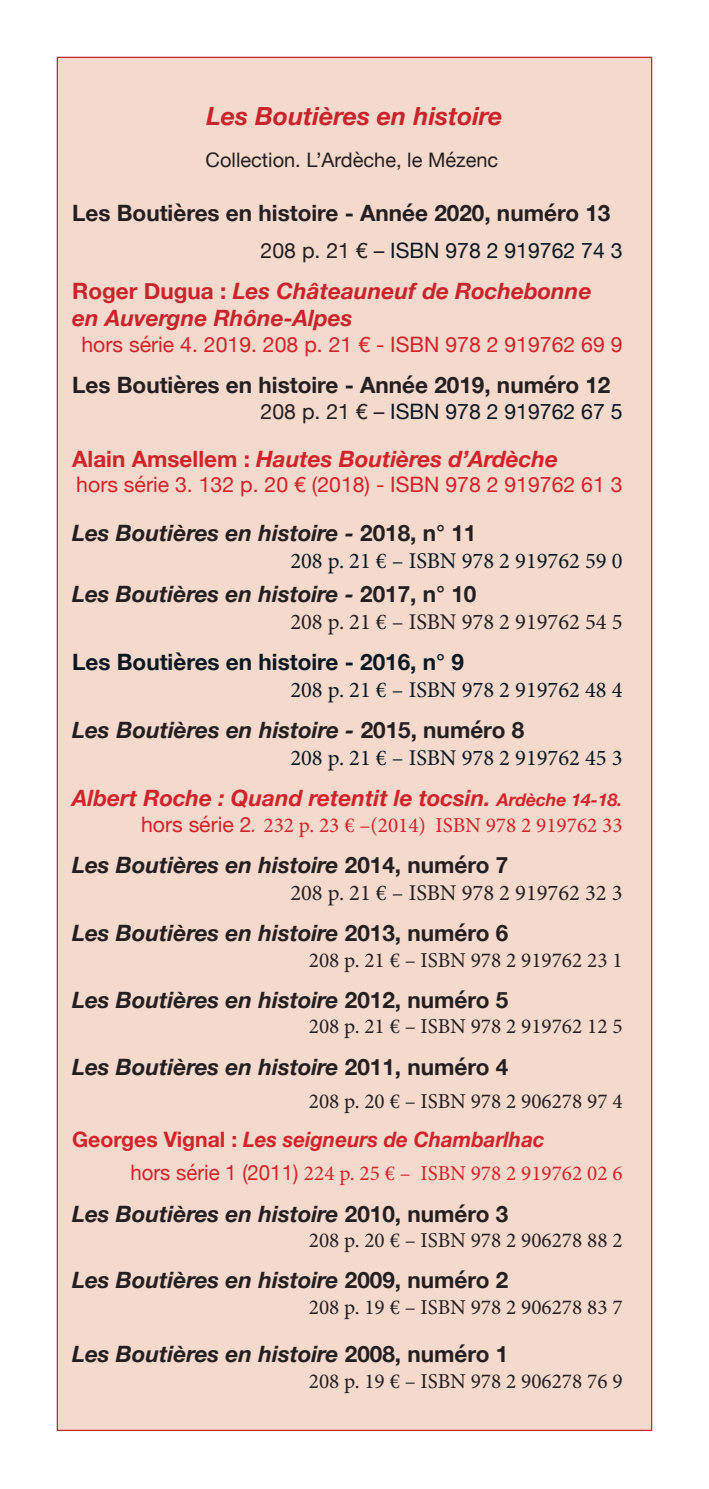
<style>
.page{position:relative;width:709px;height:1489px;background:#fff}
.page>*{position:absolute;margin:0;border:0;box-sizing:border-box;transform-origin:0 0}
.t1{font:italic 700 25px "Helvetica Neue";color:#c8242b}
.t2{font:italic 700 22.5px "Helvetica Neue";color:#231f20}
.t3{font:italic 700 22.5px "Helvetica Neue";color:#d1232a}
.t4{font:700 22.5px "Helvetica Neue";color:#231f20}
.t5{font:22.5px "Minion Pro";color:#071822}
.t6{font:italic 700 22.5px/27px "Helvetica Neue";color:#c8242b}
.t7{font:22.5px "Minion Pro";color:#231f20}
.t8{font:700 22.5px "Helvetica Neue";color:#071822}
.t9{font:21.25px "Minion Pro";color:#231f20}
.t10{font:21.25px "Helvetica Neue";color:#d1232a}
.t11{font:21.25px "Minion Pro";color:#d1232a}
.t12{font:21.25px "Helvetica Neue";color:#071822}
.t13{font:italic 700 21.25px "Helvetica Neue";color:#d1232a;scale:.96 1}
.t14{font:20px "Helvetica Neue";color:#231f20}
.s1{color:#231f20}
.s2{font-style:normal}
.s3{font-size:17.5px}
.s4{font-family:"Helvetica Neue"}
.s5{font-family:"Helvetica Neue";font-weight:300;font-style:italic}
</style>
<div class="page">
<div style="left:57px;top:57px;width:594px;height:1373px;background:#f5d9cd"></div>
<p class="t1" style="left:206px;top:96px;width:297px">Les Boutières en histoire</p>
<p class="t14" style="left:206px;top:145px;width:294px">Collection. L’Ardèche, le Mézenc</p>
<p class="t4" style="left:72px;top:195px;width:539px">Les Boutières en histoire - Année 2020, numéro 13</p>
<p class="t12" style="left:261px;top:235px;width:363px"><span class="s1">208 p. 21 € –</span> ISBN 978 2 919762 74 3</p>
<p class="t6" style="left:72px;top:278px;width:521px"><span class="s2">Roger Dugua :</span> Les Châteauneuf de Rochebonne en Auvergne Rhône-Alpes</p>
<p class="t10" style="left:81px;top:329px;width:542px">hors série 4. 2019. 208 p. 21 € - ISBN 978 2 919762 69 9</p>
<p class="t4" style="left:72px;top:367px;width:539px">Les Boutières en histoire - Année 2019, numéro 12</p>
<p class="t12" style="left:261px;top:395px;width:363px"><span class="s1">208 p. 21 € –</span> ISBN 978 2 919762 67 5</p>
<p class="t3" style="left:72px;top:441px;width:487px"><span class="s2">Alain Amsellem :</span> Hautes Boutières d’Ardèche</p>
<p class="t10" style="left:76px;top:469px;width:548px">hors série 3. 132 p. 20 € (2018) - ISBN 978 2 919762 61 3</p>
<p class="t2" style="left:72px;top:515px;width:406px">Les Boutières en histoire - <span class="s2">2018, n° 11</span></p>
<p class="t5" style="left:290px;top:545px;width:334px">208 p. 21 € – ISBN 978 2 919762 59 0</p>
<p class="t2" style="left:72px;top:576px;width:406px">Les Boutières en histoire - <span class="s2">2017, n° 10</span></p>
<p class="t7" style="left:290px;top:606px;width:334px">208 p. 21 € – ISBN 978 2 919762 54 5</p>
<p class="t8" style="left:72px;top:644px;width:393px">Les Boutières en histoire - 2016, n° 9</p>
<p class="t5" style="left:290px;top:674px;width:334px">208 p. 21 € – ISBN 978 2 919762 48 4</p>
<p class="t2" style="left:72px;top:712px;width:453px">Les Boutières en histoire - <span class="s2">2015, numéro 8</span></p>
<p class="t5" style="left:290px;top:742px;width:334px">208 p. 21 € – ISBN 978 2 919762 45 3</p>
<p class="t3" style="left:72px;top:780px;width:552px">Albert Roche : Quand retentit le tocsin. <span class="s3">Ardèche 14-18.</span></p>
<p class="t11" style="left:141px;top:810px;width:483px"><span class="s4">hors série 2</span><span class="s5">.</span> 232 p. 23 € –(2014) ISBN 978 2 919762 33</p>
<p class="t2" style="left:72px;top:847px;width:437px">Les Boutières en histoire <span class="s2">2014, numéro 7</span></p>
<p class="t7" style="left:290px;top:877px;width:334px">208 p. 21 € – ISBN 978 2 919762 32 3</p>
<p class="t2" style="left:72px;top:915px;width:437px">Les Boutières en histoire <span class="s2">2013, numéro 6</span></p>
<p class="t9" style="left:309px;top:945px;width:315px">208 p. 21 € – ISBN 978 2 919762 23 1</p>
<p class="t2" style="left:72px;top:982px;width:437px">Les Boutières en histoire <span class="s2">2012, numéro 5</span></p>
<p class="t9" style="left:309px;top:1012px;width:315px">208 p. 21 € – ISBN 978 2 919762 12 5</p>
<p class="t2" style="left:72px;top:1048px;width:437px">Les Boutières en histoire <span class="s2">2011, numéro 4</span></p>
<p class="t9" style="left:309px;top:1086px;width:315px">208 p. 20 € – ISBN 978 2 906278 97 4</p>
<p class="t13" style="left:72px;top:1123px;width:493px"><span class="s2">Georges Vignal :</span> Les seigneurs de Chambarlhac</p>
<p class="t11" style="left:130px;top:1159px;width:493px"><span class="s4">hors série 1 (2011)</span> 224 p. 25 € – ISBN 978 2 919762 02 6</p>
<p class="t2" style="left:72px;top:1195px;width:437px">Les Boutières en histoire <span class="s2">2010, numéro 3</span></p>
<p class="t9" style="left:309px;top:1225px;width:315px">208 p. 20 € – ISBN 978 2 906278 88 2</p>
<p class="t2" style="left:72px;top:1262px;width:437px">Les Boutières en histoire <span class="s2">2009, numéro 2</span></p>
<p class="t9" style="left:309px;top:1292px;width:315px">208 p. 19 € – ISBN 978 2 906278 83 7</p>
<p class="t2" style="left:72px;top:1336px;width:437px">Les Boutières en histoire <span class="s2">2008, numéro 1</span></p>
<p class="t9" style="left:309px;top:1366px;width:315px">208 p. 19 € – ISBN 978 2 906278 76 9</p>
</div>
